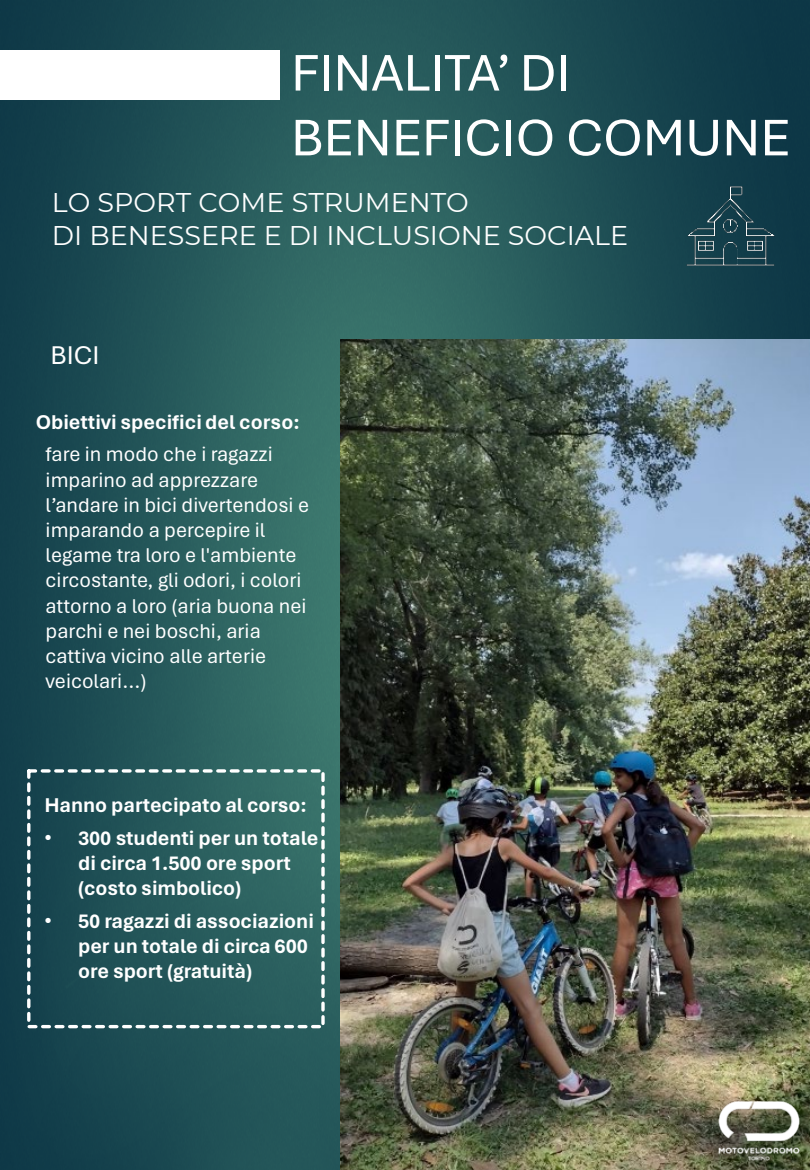
<style>
.page{position:relative;width:810px;height:1170px;background:#fff}
.page>*{position:absolute;margin:0;border:0;box-sizing:border-box;transform-origin:0 0}
.t1{font:54px/64.8px "Aptos";color:#fff}
.t2{font:27px "Montserrat";color:#fff}
.t3{font:27px "Aptos";color:#fff}
.t4{font:21px/25.2px "Aptos";color:#fff}
.t5{font:700 21px/25.2px "Aptos";letter-spacing:-.005em;color:#fff}
.s1{font-family:"Arial";font-weight:400}
</style>
<div class="page">
<img style="left:0;top:0;width:810px;height:1170px">
<img style="left:340px;top:339px;width:470px;height:831px">
<img style="left:683px;top:1076px;width:127px;height:94px">
<div style="left:27px;top:769px;width:298px;height:259px;border:3px dashed #fff"></div>
<div style="left:0;top:50px;width:280px;height:50px;background:#fff"></div>
<img style="left:683px;top:184px;width:96px;height:85px">
<p class="t1" style="left:291px;top:38px;width:501px">FINALITA’ DI<br>BENEFICIO COMUNE</p>
<p class="t2" style="left:52px;top:184px;width:418px">LO SPORT COME STRUMENTO</p>
<p class="t2" style="left:52px;top:217px;width:578px">DI BENESSERE E DI INCLUSIONE SOCIALE</p>
<p class="t3" style="left:50px;top:337px;width:51px">BICI</p>
<p class="t5" style="left:36px;top:408px;width:265px">Obiettivi specificidel corso:</p>
<p class="t4" style="left:46px;top:441px;width:265px">fare in modo che i ragazzi imparino ad apprezzare l’andare in bici divertendosi e imparando a percepire il legame tra loro e l'ambiente circostante, gli odori, i colori attorno a loro (aria buona nei parchi e nei boschi, aria cattiva vicino alle arterie veicolari...)</p>
<p class="t5" style="left:44px;top:792px;width:264px">Hanno partecipato al corso:</p>
<p class="t5" style="left:78px;top:825px;width:242px;text-indent:-34px"><span class="s1">•</span> 300 studenti per un totale di circa 1.500 ore sport (costo simbolico)</p>
<p class="t5" style="left:78px;top:908px;width:237px;text-indent:-34px"><span class="s1">•</span> 50 ragazzi di associazioni per un totale di circa 600 ore sport (gratuità)</p>
</div>
